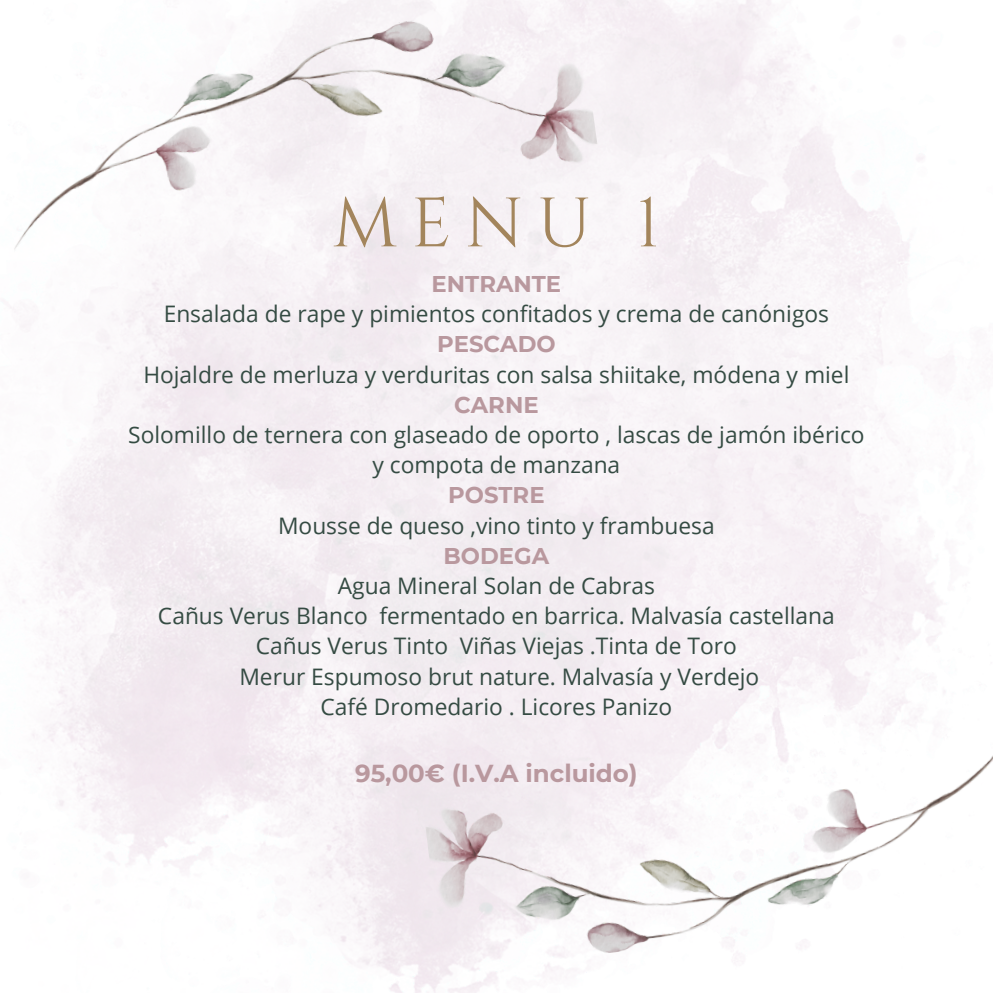
<style>
.page{position:relative;width:993px;height:993px;background:#fff}
.page>*{position:absolute;margin:0;border:0;box-sizing:border-box;transform-origin:0 0}
.t1{font:69.65px "Cinzel";color:#a3855c}
.t2{font:700 24.5px "Montserrat";color:#b9989e}
.t3{font:22.75px "Open Sans";color:#354b43}
.t4{font:700 22.75px "Montserrat";color:#b9989e}
</style>
<div class="page">
<img style="left:0;top:0;width:602px;height:259px">
<img style="left:421px;top:722px;width:571px;height:250px">
<p class="t1" style="left:332px;top:179px;width:329px">MENU 1</p>
<p class="t4" style="left:431px;top:270px;width:131px">ENTRANTE</p>
<p class="t3" style="left:164px;top:298px;width:666px">Ensalada de rape y pimientos confitados y crema de canónigos</p>
<p class="t4" style="left:437px;top:330px;width:120px">PESCADO</p>
<p class="t3" style="left:143px;top:358px;width:707px">Hojaldre de merluza y verduritas con salsa shiitake, módena y miel</p>
<p class="t4" style="left:454px;top:390px;width:86px">CARNE</p>
<p class="t3" style="left:128px;top:418px;width:737px">Solomillo de ternera con glaseado de oporto , lascas de jamón ibérico</p>
<p class="t3" style="left:372px;top:448px;width:249px">y compota de manzana</p>
<p class="t4" style="left:448px;top:481px;width:98px">POSTRE</p>
<p class="t3" style="left:278px;top:509px;width:438px">Mousse de queso ,vino tinto y frambuesa</p>
<p class="t4" style="left:443px;top:541px;width:107px">BODEGA</p>
<p class="t3" style="left:338px;top:569px;width:318px">Agua Mineral Solan de Cabras</p>
<p class="t3" style="left:158px;top:599px;width:678px">Cañus Verus Blanco fermentado en barrica. Malvasía castellana</p>
<p class="t3" style="left:256px;top:630px;width:482px">Cañus Verus Tinto Viñas Viejas .Tinta de Toro</p>
<p class="t3" style="left:239px;top:660px;width:521px">Merur Espumoso brut nature. Malvasía y Verdejo</p>
<p class="t3" style="left:320px;top:690px;width:353px">Café Dromedario . Licores Panizo</p>
<h2 class="t2" style="left:355px;top:758px;width:284px">95,00€ (I.V.A incluido)</h2>
</div>
